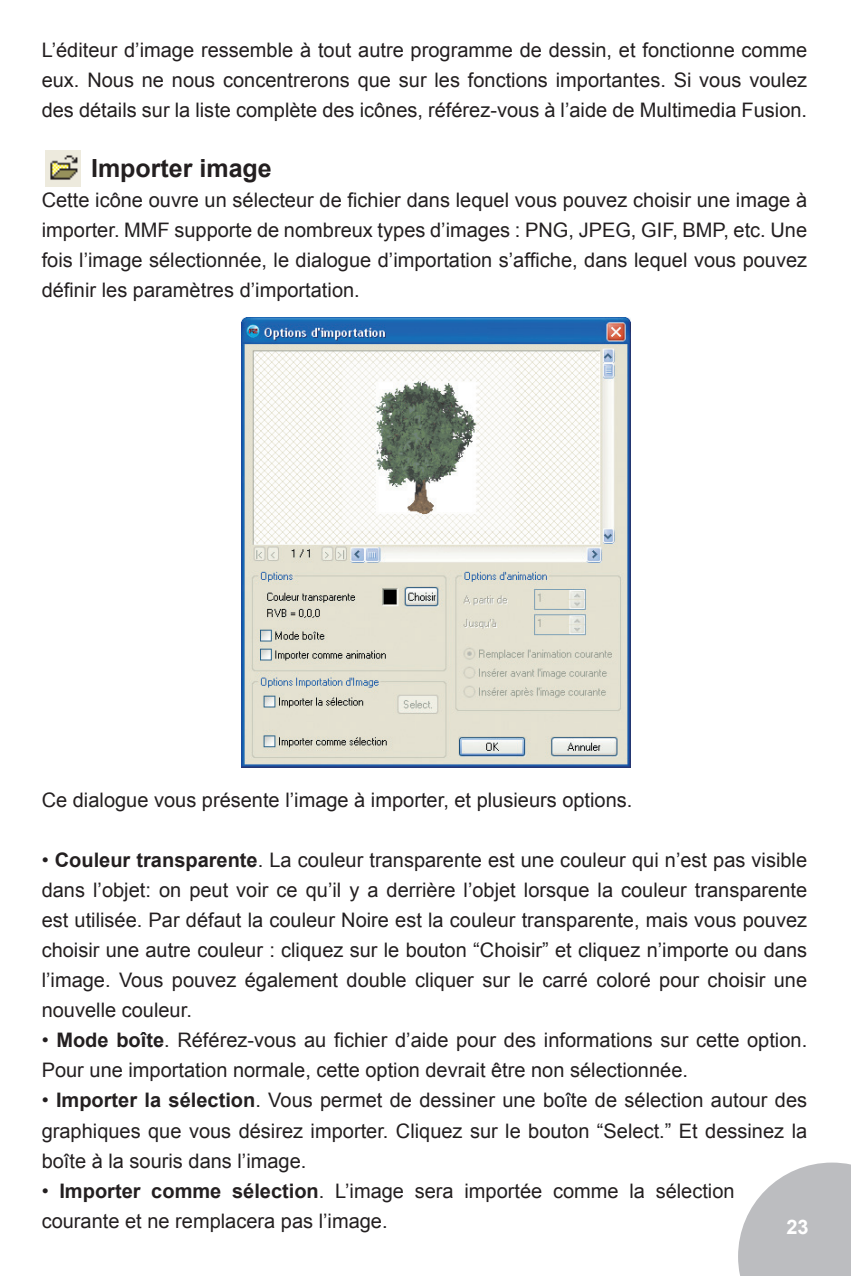
<style>
.page{position:relative;width:851px;height:1276px;background:#fff}
.page>*{position:absolute;margin:0;border:0;box-sizing:border-box;transform-origin:0 0}
.t1{font:700 25px "Arial";color:#231f20}
.t2{font:20px/30px "Arial";color:#231f20;text-align:justify}
.t3{font:700 20px "Arial";color:#fff}
.s1{font-weight:700}
</style>
<div class="page">
<svg style="left:738px;top:1162px;width:112px;height:114px"></svg>
<img style="left:241px;top:317px;width:389px;height:450px">
<img style="left:45px;top:151px;width:36px;height:35px">
<p class="t2" style="left:42px;top:35px;width:766px">L’éditeur d’image ressemble à tout autre programme de dessin, et fonctionne comme eux. Nous ne nous concentrerons que sur les fonctions importantes. Si vous voulez des détails sur la liste complète des icônes, référez-vous à l’aide de Multimedia Fusion.</p>
<p class="t1" style="left:91px;top:152px;width:182px">Importer image</p>
<p class="t2" style="left:42px;top:185px;width:766px">Cette icône ouvre un sélecteur de fichier dans lequel vous pouvez choisir une image à importer. MMF supporte de nombreux types d’images : PNG, JPEG, GIF, BMP, etc. Une fois l’image sélectionnée, le dialogue d’importation s’affiche, dans lequel vous pouvez définir les paramètres d’importation.</p>
<p class="t2" style="left:42px;top:785px;width:592px">Ce dialogue vous présente l’image à importer, et plusieurs options.</p>
<p class="t2" style="left:42px;top:845px;width:766px">• <span class="s1">Couleur transparente</span>. La couleur transparente est une couleur qui n’est pas visible dans l’objet: on peut voir ce qu’il y a derrière l’objet lorsque la couleur transparente est utilisée. Par défaut la couleur Noire est la couleur transparente, mais vous pouvez choisir une autre couleur : cliquez sur le bouton “Choisir” et cliquez n’importe ou dans l’image. Vous pouvez également double cliquer sur le carré coloré pour choisir une nouvelle couleur.</p>
<p class="t2" style="left:42px;top:1025px;width:766px">• <span class="s1">Mode boîte</span>. Référez-vous au fichier d’aide pour des informations sur cette option.<br>Pour une importation normale, cette option devrait être non sélectionnée.</p>
<p class="t2" style="left:42px;top:1085px;width:766px">• <span class="s1">Importer la sélection</span>. Vous permet de dessiner une boîte de sélection autour des graphiques que vous désirez importer. Cliquez sur le bouton “Select.” Et dessinez la boîte à la souris dans l’image.</p>
<p class="t2" style="left:42px;top:1175px;width:694px">• <span class="s1">Importer comme sélection</span>. L’image sera importée comme la sélection courante et ne remplacera pas l’image.</p>
<p class="t3" style="left:786px;top:1213px;width:24px">23</p>
</div>
